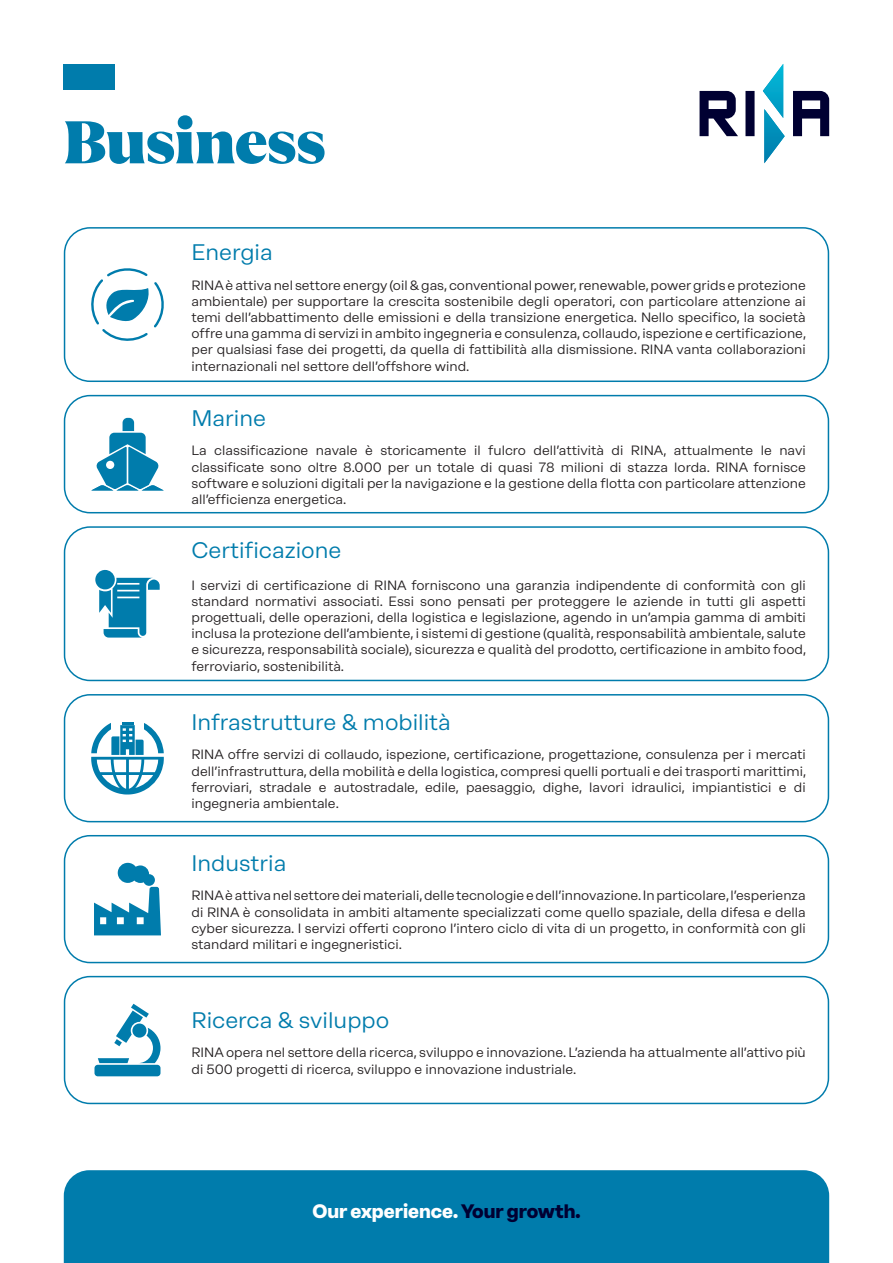
<style>
.page{position:relative;width:893px;height:1263px;background:#fff}
.page>*{position:absolute;margin:0;border:0;box-sizing:border-box;transform-origin:0 0}
.t1{font:800 60px "RB Quaria Display";color:#007cac}
.t2{font:22.5px "RB Rational Neue";color:#007cac}
.t3{font:900 19.5px "RB Rational Neue";color:#fff}
.t4{font:13.5px/16.2px "RB Rational Neue";color:#231f20;text-align:justify}
.s1{color:#000032}
</style>
<div class="page">
<div style="left:64px;top:64px;width:51px;height:25px;background:#007cac"></div>
<svg style="left:699px;top:64px;width:130px;height:99px"></svg>
<div style="left:64px;top:1170px;width:765px;height:93px;background:#007cac"></div>
<div style="left:64px;top:227px;width:765px;height:155px;border:2px solid #007cac;border-radius:26px"></div>
<div style="left:64px;top:395px;width:765px;height:118px;border:2px solid #007cac;border-radius:26px"></div>
<div style="left:64px;top:526px;width:765px;height:155px;border:2px solid #007cac;border-radius:26px"></div>
<div style="left:64px;top:694px;width:765px;height:128px;border:2px solid #007cac;border-radius:26px"></div>
<div style="left:64px;top:835px;width:765px;height:128px;border:2px solid #007cac;border-radius:26px"></div>
<div style="left:64px;top:976px;width:765px;height:128px;border:2px solid #007cac;border-radius:26px"></div>
<svg style="left:91px;top:722px;width:73px;height:72px"></svg>
<svg style="left:94px;top:863px;width:67px;height:72px"></svg>
<svg style="left:92px;top:418px;width:71px;height:72px"></svg>
<svg style="left:95px;top:570px;width:65px;height:68px"></svg>
<svg style="left:91px;top:268px;width:73px;height:73px"></svg>
<div style="left:94px;top:1065px;width:66px;height:11px;background:#007cac;border-radius:3px"></div>
<svg style="left:98px;top:1004px;width:62px;height:59px"></svg>
<p class="t1" style="left:64px;top:104px;width:263px">Business</p>
<p class="t2" style="left:191px;top:238px;width:83px">Energia</p>
<p class="t4" style="left:191px;top:277px;width:616px">RINA è attiva nel settore energy (oil &amp; gas, conventional power, renewable, power grids e protezione ambientale) per supportare la crescita sostenibile degli operatori, con particolare attenzione ai temi dell’abbattimento delle emissioni e della transizione energetica. Nello specifico, la società offre una gamma di servizi in ambito ingegneria e consulenza, collaudo, ispezione e certificazione, per qualsiasi fase dei progetti, da quella di fattibilità alla dismissione. RINA vanta collaborazioni internazionali nel settore dell’offshore wind.</p>
<p class="t2" style="left:191px;top:404px;width:76px">Marine</p>
<p class="t4" style="left:191px;top:442px;width:616px">La classificazione navale è storicamente il fulcro dell’attività di RINA, attualmente le navi classificate sono oltre 8.000 per un totale di quasi 78 milioni di stazza lorda. RINA fornisce software e soluzioni digitali per la navigazione e la gestione della flotta con particolare attenzione all’efficienza energetica.</p>
<p class="t2" style="left:191px;top:537px;width:151px">Certificazione</p>
<p class="t4" style="left:191px;top:576px;width:616px">I servizi di certificazione di RINA forniscono una garanzia indipendente di conformità con gli standard normativi associati. Essi sono pensati per proteggere le aziende in tutti gli aspetti progettuali, delle operazioni, della logistica e legislazione, agendo in un’ampia gamma di ambiti inclusa la protezione dell’ambiente, i sistemi di gestione (qualità, responsabilità ambientale, salute e sicurezza, responsabilità sociale), sicurezza e qualità del prodotto, certificazione in ambito food, ferroviario, sostenibilità.</p>
<p class="t2" style="left:191px;top:708px;width:261px">Infrastrutture &amp; mobilità</p>
<p class="t4" style="left:191px;top:746px;width:616px">RINA offre servizi di collaudo, ispezione, certificazione, progettazione, consulenza per i mercati dell’infrastruttura, della mobilità e della logistica, compresi quelli portuali e dei trasporti marittimi, ferroviari, stradale e autostradale, edile, paesaggio, dighe, lavori idraulici, impiantistici e di ingegneria ambientale.</p>
<p class="t2" style="left:191px;top:849px;width:96px">Industria</p>
<p class="t4" style="left:191px;top:887px;width:616px">RINA è attiva nel settore dei materiali, delle tecnologie e dell’innovazione. In particolare, l’esperienza di RINA è consolidata in ambiti altamente specializzati come quello spaziale, della difesa e della cyber sicurezza. I servizi offerti coprono l’intero ciclo di vita di un progetto, in conformità con gli standard militari e ingegneristici.</p>
<p class="t2" style="left:191px;top:1006px;width:199px">Ricerca &amp; sviluppo</p>
<p class="t4" style="left:191px;top:1044px;width:616px">RINA opera nel settore della ricerca, sviluppo e innovazione. L’azienda ha attualmente all’attivo più di 500 progetti di ricerca, sviluppo e innovazione industriale.</p>
<p class="t3" style="left:312px;top:1198px;width:270px">Our experience. <span class="s1">Your growth.</span></p>
</div>
